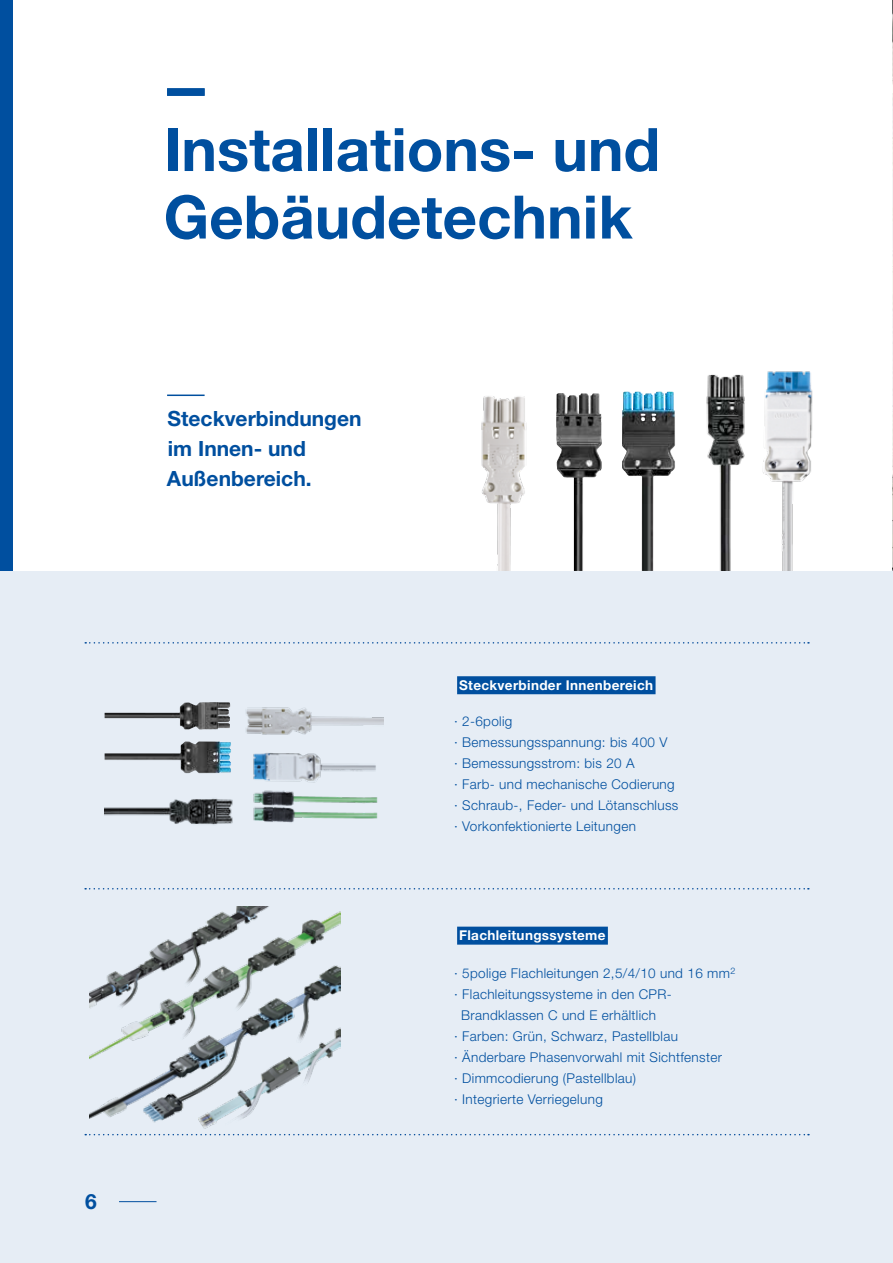
<style>
.page{position:relative;width:893px;height:1263px;background:#fff}
.page>*{position:absolute;margin:0;border:0;box-sizing:border-box;transform-origin:0 0}
.t1{font:700 60px/67.5px "Helvetica Neue LT Std";color:#004f9f}
.t2{font:700 21px/30px "Helvetica Neue LT Std";color:#004f9f}
.t3{font:300 13.5px/21px "Helvetica Neue LT Std";letter-spacing:.025em;color:#004f9f}
.t4{font:700 13.5px "Helvetica Neue LT Std";letter-spacing:.025em;color:#fff}
</style>
<div class="page">
<hr style="left:892px;top:0;width:1px;height:571px;background:#f0f0f2">
<div style="left:0;top:571px;width:893px;height:692px;background:#e6edf5"></div>
<svg style="left:85px;top:642px;width:724px;height:2px"></svg>
<svg style="left:85px;top:1134px;width:724px;height:1px"></svg>
<svg style="left:85px;top:888px;width:724px;height:1px"></svg>
<div style="left:0;top:0;width:13px;height:571px;background:#004f9f"></div>
<img style="left:481px;top:396px;width:46px;height:175px">
<img style="left:556px;top:393px;width:46px;height:178px">
<img style="left:622px;top:391px;width:53px;height:180px">
<img style="left:763px;top:371px;width:50px;height:200px">
<img style="left:706px;top:374px;width:39px;height:197px">
<img style="left:246px;top:707px;width:137px;height:28px">
<img style="left:105px;top:702px;width:125px;height:28px">
<img style="left:105px;top:741px;width:126px;height:32px">
<img style="left:253px;top:753px;width:125px;height:70px">
<img style="left:105px;top:773px;width:128px;height:52px">
<img style="left:89px;top:907px;width:252px;height:222px">
<div style="left:167px;top:88px;width:38px;height:8px;background:#004f9f"></div>
<div style="left:457px;top:927px;width:151px;height:18px;background:#004f9f"></div>
<div style="left:457px;top:676px;width:199px;height:18px;background:#004f9f"></div>
<hr style="left:167px;top:394px;width:38px;height:2px;background:#004f9f">
<hr style="left:119px;top:1201px;width:38px;height:1px;background:#004f9f">
<h1 class="t1" style="left:164px;top:115px;width:498px">Installations- und<br>Gebäudetechnik</h1>
<h2 class="t2" style="left:167px;top:403px;width:196px">Steckverbindungen im Innen- und<br>Außenbereich.</h2>
<h2 class="t2" style="left:85px;top:1186px;width:13px">6</h2>
<p class="t4" style="left:459px;top:677px;width:196px">Steckverbinder Innenbereich</p>
<p class="t3" style="left:454px;top:710px;width:226px">∙ 2-6polig<br>∙ Bemessungsspannung: bis 400 V<br>∙ Bemessungsstrom: bis 20 A<br>∙ Farb- und mechanische Codierung ∙ Schraub-, Feder- und Lötanschluss ∙ Vorkonfektionierte Leitungen</p>
<p class="t4" style="left:459px;top:927px;width:148px">Flachleitungssysteme</p>
<p class="t3" style="left:454px;top:962px;width:283px">∙ 5polige Flachleitungen 2,5/4/10 und 16 mm<sup>2</sup></p>
<p class="t3" style="left:454px;top:983px;width:219px">∙ Flachleitungssysteme in den CPR-</p>
<p class="t3" style="left:461px;top:1004px;width:196px">Brandklassen C und E erhältlich</p>
<p class="t3" style="left:454px;top:1025px;width:225px">∙ Farben: Grün, Schwarz, Pastellblau</p>
<p class="t3" style="left:454px;top:1046px;width:269px">∙ Änderbare Phasenvorwahl mit Sichtfenster</p>
<p class="t3" style="left:454px;top:1067px;width:183px">∙ Dimmcodierung (Pastellblau)</p>
<p class="t3" style="left:454px;top:1088px;width:150px">∙ Integrierte Verriegelung</p>
</div>
